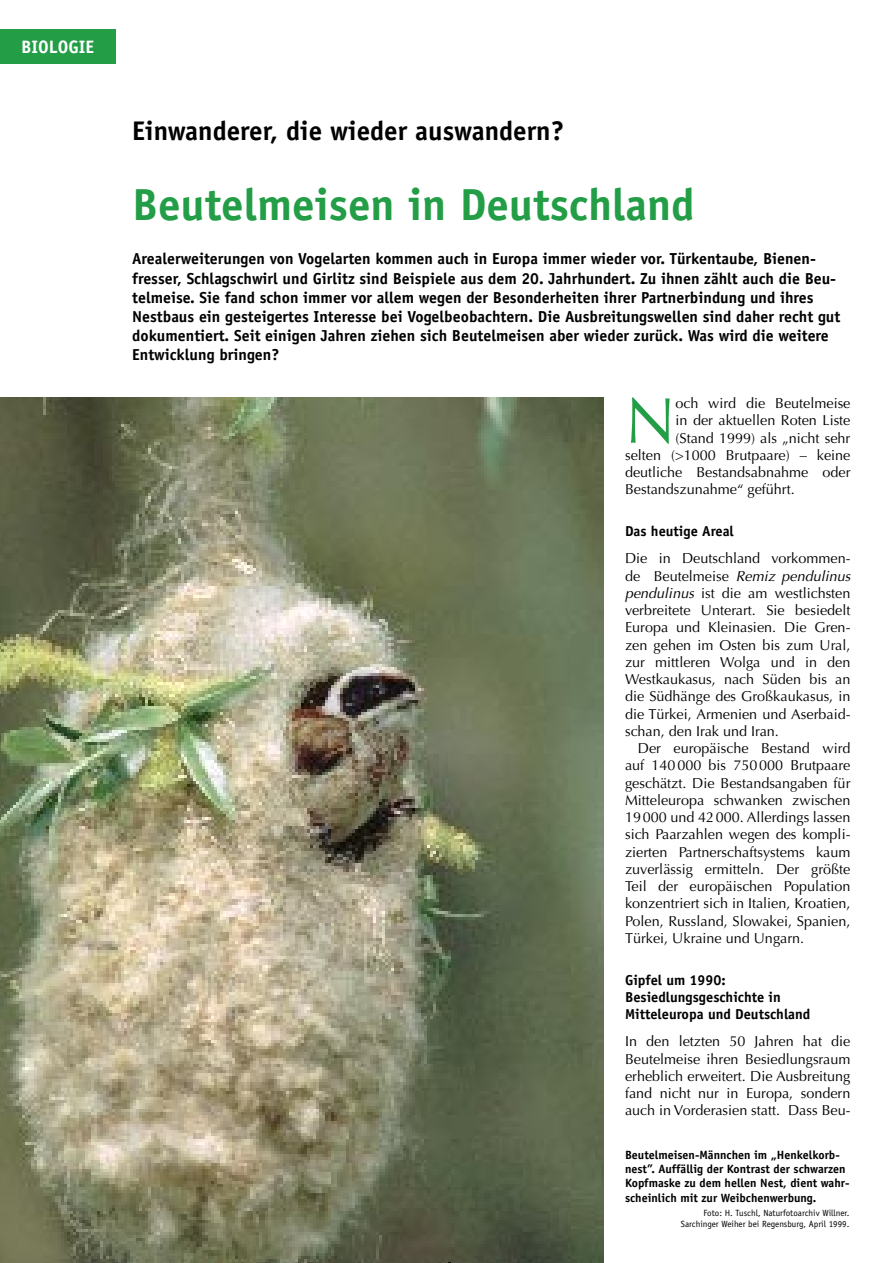
<style>
.page{position:relative;width:893px;height:1263px;background:#fff}
.page>*{position:absolute;margin:0;border:0;box-sizing:border-box;transform-origin:0 0}
.Absatz_Inititale{font:64.8px "Optima";color:#239e46}
.Titel{font:700 45px "Officina Sans";color:#239e46}
.Untertitel{font:700 27px "Officina Sans";color:#000}
.Rubrik{font:700 18px "Officina Sans";color:#fff}
.ErsterAbsatz{font:700 15.9px/19px "Officina Sans";color:#000}
.Grundschrift_-_ohne_Einzug{font:14.4px/17.2px "Optima";color:#000;text-align:justify}
.Grundschrift{font:14.4px/17.2px "Optima";color:#000;text-align:justify}
.Absatz_Inititale-2{font:14.4px "Optima";color:#000}
.Zwischentitel{font:700 14.4px/17.2px "Officina Sans";color:#000}
.Abbildung_linksb{font:700 12px/14.4px "Officina Sans";color:#000}
.Abbildung_linksb-2{font:9px "Officina Sans";color:#000}
.s1{font-style:italic}
</style>
<div class="page">
<div style="left:0;top:30px;width:116px;height:34px;background:#239e46"></div>
<img style="left:0;top:397px;width:603px;height:866px">
<p class="Rubrik" style="left:21px;top:36px;width:74px">BIOLOGIE</p>
<p class="Untertitel" style="left:132px;top:114px;width:434px">Einwanderer, die wieder auswandern?</p>
<p class="Titel" style="left:132px;top:176px;width:564px">Beutelmeisen in Deutschland</p>
<p class="ErsterAbsatz" style="left:132px;top:249px;width:710px">Arealerweiterungen von Vogelarten kommen auch in Europa immer wieder vor. Türkentaube, Bienen&shy;fresser, Schlagschwirl und Girlitz sind Beispiele aus dem 20. Jahrhundert. Zu ihnen zählt auch die Beu&shy;telmeise. Sie fand schon immer vor allem wegen der Besonderheiten ihrer Partnerbindung und ihres Nestbaus ein gesteigertes Interesse bei Vogelbeobachtern. Die Ausbreitungswellen sind daher recht gut dokumentiert. Seit einigen Jahren ziehen sich Beutelmeisen aber wieder zurück. Was wird die weitere Entwicklung bringen?</p>
<p class="Absatz_Inititale" style="left:625px;top:383px;width:52px">N</p>
<p class="Absatz_Inititale-2" style="left:675px;top:395px;width:176px">och wird die Beutelmeise</p>
<p class="Absatz_Inititale-2" style="left:675px;top:412px;width:176px">in der aktuellen Roten Liste</p>
<p class="Absatz_Inititale-2" style="left:675px;top:429px;width:176px">(Stand 1999) als „nicht sehr</p>
<p class="Absatz_Inititale-2" style="left:625px;top:447px;width:227px">selten (&gt;1000 Brutpaare) – keine</p>
<p class="Absatz_Inititale-2" style="left:625px;top:464px;width:227px">deutliche Bestandsabnahme oder</p>
<p class="Absatz_Inititale-2" style="left:625px;top:481px;width:171px">Bestandszunahme“ geführt.</p>
<p class="Zwischentitel" style="left:625px;top:523px;width:110px">Das heutige Areal</p>
<p class="Grundschrift_-_ohne_Einzug" style="left:625px;top:550px;width:227px">Die in Deutschland vorkommen&shy;de Beutelmeise <span class="s1">Remiz pendulinus pendulinus</span> ist die am westlichsten verbreitete Unterart. Sie besiedelt Europa und Kleinasien. Die Gren&shy;zen gehen im Osten bis zum Ural, zur mittleren Wolga und in den Westkaukasus, nach Süden bis an die Südhänge des Großkaukasus, in die Türkei, Armenien und Aserbaid&shy;schan, den Irak und Iran.</p>
<p class="Grundschrift" style="left:625px;top:740px;width:227px;text-indent:13px">Der europäische Bestand wird auf 140 000 bis 750 000 Brutpaare geschätzt. Die Bestandsangaben für Mitteleuropa schwanken zwischen 19 000 und 42 000. Allerdings lassen sich Paarzahlen wegen des kompli&shy;zierten Partnerschaftsystems kaum zuverlässig ermitteln. Der größte Teil der europäischen Population konzentriert sich in Italien, Kroatien, Polen, Russland, Slowakei, Spanien, Türkei, Ukraine und Ungarn.</p>
<p class="Zwischentitel" style="left:625px;top:971px;width:187px">Gipfel um 1990:<br>Besiedlungsgeschichte in<br>Mitteleuropa und Deutschland</p>
<p class="Grundschrift_-_ohne_Einzug" style="left:625px;top:1033px;width:227px">In den letzten 50 Jahren hat die Beutelmeise ihren Besiedlungsraum erheblich erweitert. Die Ausbreitung fand nicht nur in Europa, sondern auch in Vorderasien statt. Dass Beu-</p>
<p class="Abbildung_linksb" style="left:625px;top:1147px;width:226px">Beutelmeisen-Männchen im „Henkelkorb&shy;nest”. Auffällig der Kontrast der schwarzen Kopfmaske zu dem hellen Nest, dient wahr&shy;scheinlich mit zur Weibchenwerbung.</p>
<p class="Abbildung_linksb-2" style="left:703px;top:1208px;width:148px">Foto: H. Tuschl, Naturfotoarchiv Willner.</p>
<p class="Abbildung_linksb-2" style="left:681px;top:1218px;width:170px">Sarchinger Weiher bei Regensburg, April 1999.</p>
</div>
